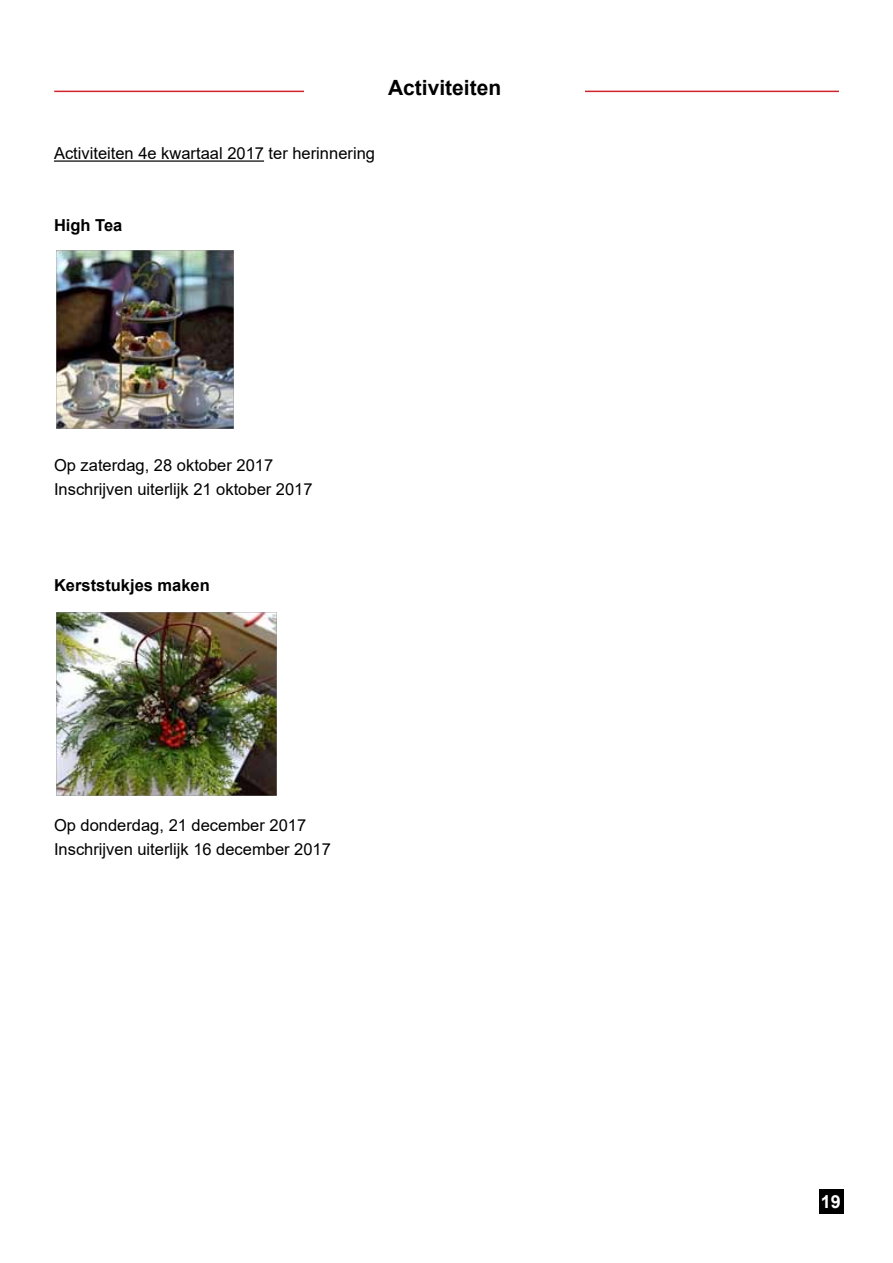
<style>
.page{position:relative;width:893px;height:1263px;background:#fff}
.page>*{position:absolute;margin:0;border:0;box-sizing:border-box;transform-origin:0 0}
.t1{font:700 21px "Arial";color:#000}
.t2{font:700 18px "Arial";color:#fff}
.t3{font:16.5px/24px "Arial";color:#000}
.t4{font:700 16.5px "Arial";color:#000}
</style>
<div class="page">
<hr style="left:54px;top:160px;width:210px;height:2px;background:#000">
<img style="left:56px;top:250px;width:178px;height:178px">
<img style="left:56px;top:612px;width:221px;height:184px">
<hr style="left:54px;top:91px;width:785px;height:1px;background:#d2232a">
<div style="left:304px;top:80px;width:281px;height:39px;background:#fff"></div>
<div style="left:819px;top:1188px;width:24px;height:25px;background:#000"></div>
<p class="t1" style="left:388px;top:73px;width:115px">Activiteiten</p>
<p class="t3" style="left:54px;top:141px;width:322px">Activiteiten 4e kwartaal 2017 ter herinnering</p>
<p class="t4" style="left:54px;top:214px;width:70px">High Tea</p>
<p class="t3" style="left:54px;top:453px;width:260px">Op zaterdag, 28 oktober 2017<br>Inschrijven uiterlijk 21 oktober 2017</p>
<p class="t4" style="left:54px;top:574px;width:157px">Kerststukjes maken</p>
<p class="t3" style="left:54px;top:813px;width:278px">Op donderdag, 21 december 2017<br>Inschrijven uiterlijk 16 december 2017</p>
<p class="t2" style="left:821px;top:1189px;width:22px">19</p>
<p class="t2" style="left:831px;top:1189px;width:12px">6</p>
</div>
